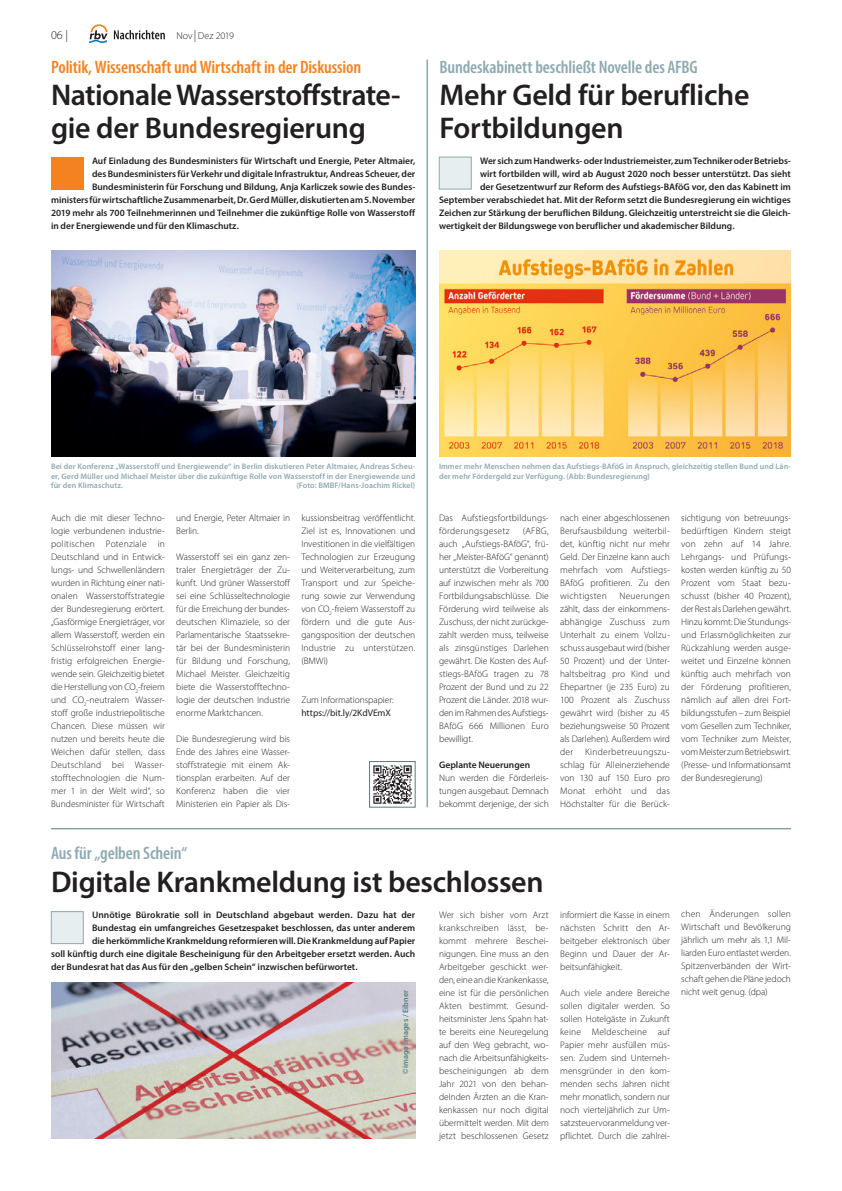
<style>
.page{position:relative;width:842px;height:1191px;background:#fff}
.page>*{position:absolute;margin:0;border:0;box-sizing:border-box;transform-origin:0 0}
.t1{font:600 30px/32.5px "Myriad Pro";letter-spacing:-.01em;color:#231f20}
.t2{font:600 condensed 18px "Myriad Pro";letter-spacing:-.005em;color:#8ea9b0}
.t3{font:600 condensed 18px "Myriad Pro";letter-spacing:-.005em;color:#f58220}
.t4{font:300 12px "Myriad Pro";color:#231f20}
.t5{font:300 10px "Myriad Pro";letter-spacing:-.005em;color:#231f20}
.t6{font:300 9.5px/13px "Myriad Pro";color:#231f20;text-align:justify}
.t7{font:600 9.5px "Myriad Pro";color:#231f20}
.t8{font:300 9.5px/13px "Myriad Pro";letter-spacing:.02em;color:#231f20}
.t9{font:9.5px "Myriad Pro";letter-spacing:-.005em;color:#231f20}
.t10{font:600 8px/9.6px "Myriad Pro";letter-spacing:.005em;color:#8ea9b0}
.t11{font:600 8px "Myriad Pro";letter-spacing:.01em;color:#577b81}
.s1{font-size:12px}
</style>
<div class="page">
<svg style="left:89px;top:24px;width:19px;height:19px"></svg>
<svg style="left:114px;top:30px;width:51px;height:9px"></svg>
<hr style="left:427px;top:60px;width:1px;height:747px;background:#577b81">
<div style="left:439px;top:157px;width:32px;height:32px;background:#e7eeef;border:1px solid #8ea9aa"></div>
<div style="left:51px;top:911px;width:33px;height:33px;background:#e7eeef;border:1px solid #8ea9aa"></div>
<img style="left:51px;top:983px;width:364px;height:156px">
<img style="left:439px;top:251px;width:352px;height:205px">
<div style="left:51px;top:157px;width:33px;height:32px;background:#f58220"></div>
<img style="left:373px;top:765px;width:39px;height:39px">
<div style="left:369px;top:761px;width:46px;height:46px;border:1px solid #577b81"></div>
<img style="left:51px;top:251px;width:364px;height:205px">
<hr style="left:51px;top:828px;width:740px;height:1px;background:#577b81">
<p class="t4" style="left:51px;top:28px;width:19px">06 |</p>
<p class="t5" style="left:176px;top:30px;width:59px">Nov <span class="s1">|</span>Dez 2019</p>
<h2 class="t3" style="left:51px;top:55px;width:312px">Politik, Wissenschaft und Wirtschaft in der Diskussion</h2>
<h1 class="t1" style="left:51px;top:78px;width:349px">Nationale Wasserstoffstrate&shy;gie der Bundesregierung</h1>
<p class="t7" style="left:92px;top:154px;width:325px">Auf Einladung des Bundesministers für Wirtschaft und Energie, Peter Altmaier,</p>
<p class="t7" style="left:92px;top:167px;width:325px">des Bundesministers für Verkehr und digitale Infrastruktur, Andreas Scheuer, der</p>
<p class="t7" style="left:92px;top:180px;width:324px">Bundesministerin für Forschung und Bildung, Anja Karliczek sowie des Bundes-</p>
<p class="t7" style="left:51px;top:193px;width:366px">ministers für wirtschaftliche Zusammenarbeit, Dr. Gerd Müller, diskutierten am 5. November</p>
<p class="t7" style="left:51px;top:206px;width:366px">2019 mehr als 700 Teilnehmerinnen und Teilnehmer die zukünftige Rolle von Wasserstoff</p>
<p class="t7" style="left:51px;top:219px;width:189px">in der Energiewende und für den Klimaschutz.</p>
<h2 class="t2" style="left:439px;top:55px;width:260px">Bundeskabinett beschließt Novelle des AFBG</h2>
<h1 class="t1" style="left:439px;top:78px;width:311px">Mehr Geld für berufliche<br>Fortbildungen</h1>
<p class="t7" style="left:480px;top:154px;width:312px">Wer sich zum Handwerks- oder Industriemeister, zum Techniker oder Betriebs-</p>
<p class="t7" style="left:480px;top:167px;width:312px">wirt fortbilden will, wird ab August 2020 noch besser unterstützt. Das sieht</p>
<p class="t7" style="left:480px;top:180px;width:312px">der Gesetzentwurf zur Reform des Aufstiegs-BAföG vor, den das Kabinett im</p>
<p class="t7" style="left:439px;top:193px;width:353px">September verabschiedet hat. Mit der Reform setzt die Bundesregierung ein wichtiges</p>
<p class="t7" style="left:439px;top:206px;width:353px">Zeichen zur Stärkung der beruflichen Bildung. Gleichzeitig unterstreicht sie die Gleich-</p>
<p class="t7" style="left:439px;top:219px;width:297px">wertigkeit der Bildungswege von beruflicher und akademischer Bildung.</p>
<p class="t10" style="left:51px;top:461px;width:366px;text-align:justify">Bei der Konferenz „Wasserstoff und Energiewende“ in Berlin diskutieren Peter Altmaier, Andreas Scheu&shy;er, Gerd Müller und Michael Meister über die zukünftige Rolle von Wasserstoff in der Energiewende und für den Klimaschutz.</p>
<p class="t10" style="left:296px;top:481px;width:120px">(Foto: BMBF/Hans-Joachim Rickel)</p>
<p class="t6" style="left:51px;top:511px;width:115px">Auch die mit dieser Techno&shy;logie verbundenen industrie&shy;politischen Potenziale in Deutschland und in Entwick&shy;lungs- und Schwellenländern wurden in Richtung einer nati&shy;onalen Wasserstoffstrategie der Bundesregierung erörtert. „Gasförmige Energieträger, vor allem Wasserstoff, werden ein Schlüsselrohstoff einer lang&shy;fristig erfolgreichen Energie&shy;wende sein. Gleichzeitig bietet die Herstellung von CO<sub>2</sub>-freiem und CO<sub>2</sub>-neutralem Wasser&shy;stoff große industriepolitische Chancen. Diese müssen wir nutzen und bereits heute die Weichen dafür stellen, dass Deutschland bei Wasser&shy;stofftechnologien die Num&shy;mer 1 in der Welt wird“, so Bundesminister für Wirtschaft</p>
<p class="t6" style="left:176px;top:511px;width:115px">und Energie, Peter Altmaier in<br>Berlin.</p>
<p class="t6" style="left:176px;top:550px;width:115px;text-align:left">Wasserstoff sei ein ganz zen&shy;traler Energieträger der Zu-- kunft. Und grüner Wasserstoff sei eine Schlüsseltechnologie für die Erreichung der bundes&shy;deutschen Klimaziele, so der<br>Parlamentarische Staatssekre&shy;tär bei der Bundesministerin für Bildung und Forschung,<br>Michael Meister. Gleichzeitig biete die Wasserstofftechno&shy;logie der deutschen Industrie enorme Marktchancen.</p>
<p class="t6" style="left:176px;top:732px;width:115px;text-align:left">Die Bundesregierung wird bis<br>Ende des Jahres eine Wasser&shy;stoffstrategie mit einem Ak-- tionsplan erarbeiten. Auf der<br>Konferenz haben die vier<br>Ministerien ein Papier als Dis-</p>
<p class="t6" style="left:301px;top:511px;width:115px">kussionsbeitrag veröffentlicht.<br>Ziel ist es, Innovationen und Investitionen in die vielfältigen Technologien zur Erzeugung und Weiterverarbeitung, zum Transport und zur Speiche&shy;rung sowie zur Verwendung von CO<sub>2</sub>-freiem Wasserstoff zu fördern und die gute Aus&shy;gangsposition der deutschen Industrie zu unterstützen. (BMWi)</p>
<p class="t6" style="left:301px;top:693px;width:94px">Zum Informationspapier:</p>
<p class="t9" style="left:301px;top:707px;width:91px">https://bit.ly/2KdVEmX</p>
<h2 class="t2" style="left:51px;top:842px;width:138px">Aus für „gelben Schein“</h2>
<p class="t10" style="left:439px;top:461px;width:353px">Immer mehr Menschen nehmen das Aufstiegs-BAföG in Anspruch, gleichzeitig stellen Bund und Län&shy;der mehr Fördergeld zur Verfügung. (Abb: Bundesregierung)</p>
<p class="t8" style="left:439px;top:511px;width:111px">Das Aufstiegsfortbildungs&shy;förderungsgesetz</p>
<p class="t6" style="left:439px;top:524px;width:111px;text-indent:84px">(AFBG, auch „Aufstiegs-BAföG“, frü&shy;her „Meister-BAföG“ genannt) unterstützt die Vorbereitung auf inzwischen mehr als 700<br>Fortbildungsabschlüsse. Die Förderung wird teilweise als Zuschuss, der nicht zurückge&shy;zahlt werden muss, teilweise als zinsgünstiges Darlehen gewährt. Die Kosten des Auf&shy;stiegs-BAföG tragen zu 78<br>Prozent der Bund und zu 22<br>Prozent die Länder. 2018 wur&shy;den im Rahmen des Aufstiegs-BAföG 666 Millionen Euro bewilligt.</p>
<p class="t7" style="left:439px;top:759px;width:93px">Geplante Neuerungen</p>
<p class="t6" style="left:439px;top:771px;width:111px">Nun werden die Förderleis&shy;tungen ausgebaut. Demnach bekommt derjenige, der sich</p>
<p class="t6" style="left:560px;top:511px;width:111px">nach einer abgeschlossenen Berufsausbildung weiterbil&shy;det, künftig nicht nur mehr Geld. Der Einzelne kann auch mehrfach vom Aufstiegs-BAföG profitieren. Zu den wichtigsten</p>
<p class="t6" style="left:560px;top:589px;width:111px;text-indent:59px">Neuerungen zählt, dass der einkommens&shy;abhängige Zuschuss zum Unterhalt zu einem Vollzu&shy;schuss ausgebaut wird (bisher 50 Prozent) und der Unter&shy;haltsbeitrag pro Kind und Ehepartner (je 235 Euro) zu 100 Prozent als Zuschuss gewährt wird (bisher zu 45 beziehungsweise 50 Prozent als Darlehen). Außerdem wird der</p>
<p class="t6" style="left:560px;top:745px;width:111px;text-indent:25px">Kinderbetreuungszu&shy;schlag für Alleinerziehende von 130 auf 150 Euro pro Monat erhöht und das Höchstalter für die Berück-</p>
<p class="t6" style="left:681px;top:511px;width:111px">sichtigung von betreuungs&shy;bedürftigen Kindern steigt von zehn auf 14 Jahre.<br>Lehrgangs- und Prüfungs&shy;kosten werden künftig zu 50<br>Prozent vom Staat bezu&shy;schusst (bisher 40 Prozent), der Rest als Darlehen gewährt.<br>Hinzu kommt: Die Stundungs&shy;und Erlassmöglichkeiten zur Rückzahlung werden ausge&shy;weitet und Einzelne können künftig auch mehrfach von der Förderung profitieren, nämlich auf allen drei Fort&shy;bildungsstufen – zum Beispiel vom Gesellen zum Techniker, vom Techniker zum Meister, vom Meister zum Betriebswirt. (Presse- und Informationsamt der Bundesregierung)</p>
<h1 class="t1" style="left:51px;top:864px;width:494px">Digitale Krankmeldung ist beschlossen</h1>
<p class="t7" style="left:92px;top:908px;width:325px">Unnötige Bürokratie soll in Deutschland abgebaut werden. Dazu hat der</p>
<p class="t7" style="left:92px;top:921px;width:325px">Bundestag ein umfangreiches Gesetzespaket beschlossen, das unter anderem</p>
<p class="t7" style="left:92px;top:934px;width:325px">die herkömmliche Krankmeldung reformieren will. Die Krankmeldung auf Papier</p>
<p class="t7" style="left:51px;top:947px;width:366px">soll künftig durch eine digitale Bescheinigung für den Arbeitgeber ersetzt werden. Auch</p>
<p class="t7" style="left:51px;top:960px;width:308px">der Bundesrat hat das Aus für den „gelben Schein“ inzwischen befürwortet.</p>
<p class="t11" style="left:400px;top:1074px;width:85px;rotate:-90deg">©imago images / Eibner</p>
<p class="t6" style="left:439px;top:907px;width:111px;text-align:left">Wer sich bisher vom Arzt krankschreiben lässt, be-- kommt mehrere Beschei&shy;nigungen. Eine muss an den<br>Arbeitgeber geschickt wer&shy;den, eine an die Krankenkasse, eine ist für die persönlichen<br>Akten bestimmt. Gesund&shy;heitsminister Jens Spahn hat&shy;te bereits eine Neuregelung auf den Weg gebracht, wo-- nach die Arbeitsunfähigkeits&shy;bescheinigungen ab dem<br>Jahr 2021 von den behan&shy;delnden Ärzten an die Kran&shy;kenkassen nur noch digital übermittelt werden. Mit dem jetzt beschlossenen Gesetz</p>
<p class="t6" style="left:560px;top:907px;width:111px;text-align:left">informiert die Kasse in einem nächsten Schritt den Ar-- beitgeber elektronisch über<br>Beginn und Dauer der Ar-- beitsunfähigkeit.</p>
<p class="t6" style="left:560px;top:985px;width:111px;text-align:left">Auch viele andere Bereiche sollen digitaler werden. So sollen Hotelgäste in Zukunft keine Meldescheine auf<br>Papier mehr ausfüllen müs&shy;sen. Zudem sind Unterneh&shy;mensgründer in den kom&shy;menden sechs Jahren nicht mehr monatlich, sondern nur noch vierteljährlich zur Um-- satzsteuervoranmeldung ver&shy;pflichtet. Durch die zahlrei-</p>
<p class="t6" style="left:681px;top:907px;width:111px">chen Änderungen sollen Wirtschaft und Bevölkerung jährlich um mehr als 1,1 Mil&shy;liarden Euro entlastet werden.<br>Spitzenverbänden der Wirt&shy;schaft gehen die Pläne jedoch nicht weit genug. (dpa)</p>
</div>
